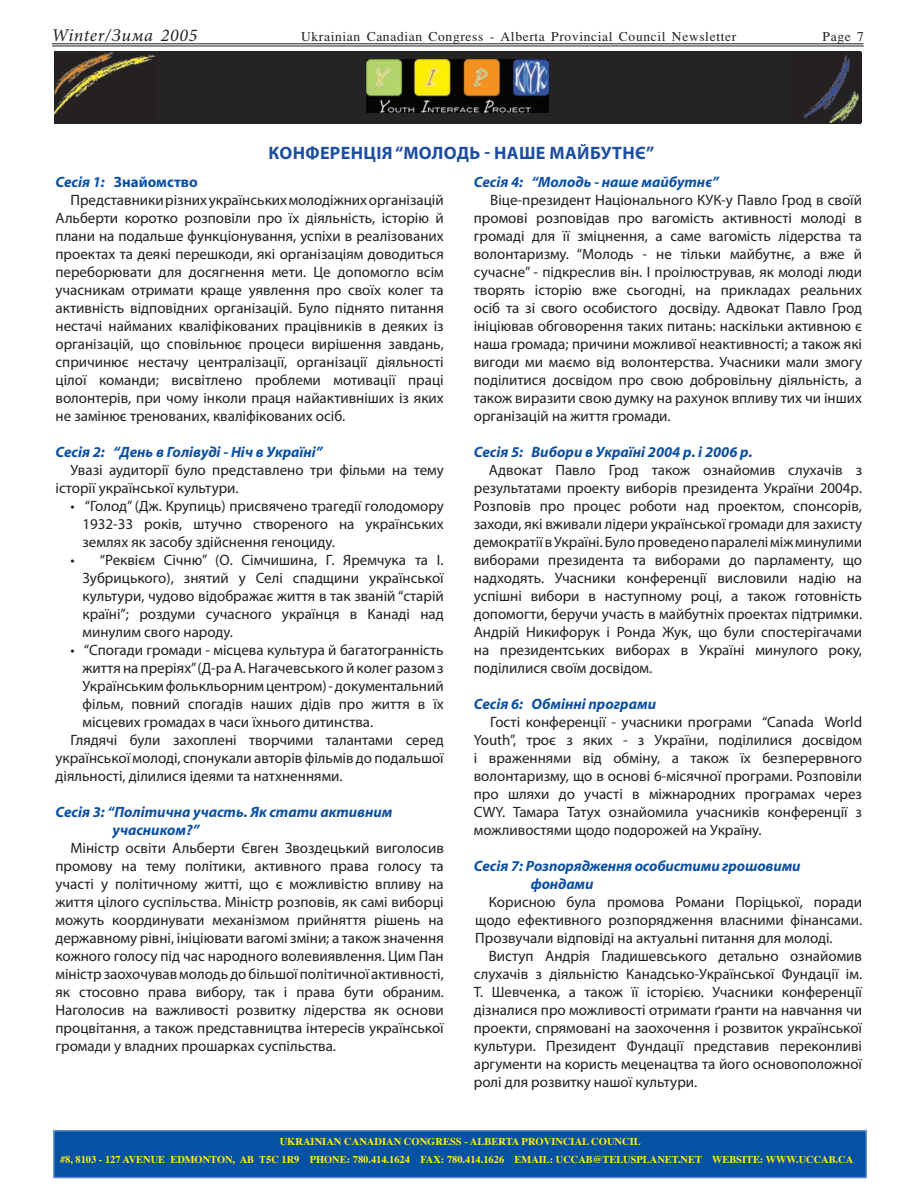
<style>
.page{position:relative;width:918px;height:1188px;background:#fff}
.page>*{position:absolute;margin:0;border:0;box-sizing:border-box;transform-origin:0 0}
.t1{font:700 18px "Myriad Pro";letter-spacing:.02em;color:#1e4e9f}
.t2{font:italic 18px "Minion Pro";letter-spacing:.045em;color:#231f20}
.t3{font:15px/18px "Myriad Pro";color:#231f20;text-align:justify}
.t4{font:italic 700 15px/18px "Myriad Pro";color:#094fa3}
.t5{font:700 15px "Myriad Pro";color:#094fa3}
.t6{font:13.5px "Times";letter-spacing:.05em;color:#231f20}
.t7{font:700 10.5px/18px "Times";color:#fff101}
.s1{font-style:italic}
</style>
<div class="page">
<div style="left:54px;top:1131px;width:812px;height:47px;background:#0551a4"></div>
<div style="left:53px;top:1130px;width:814px;height:48px;border:2px solid #618fca"></div>
<div style="left:54px;top:51px;width:807px;height:72px;background:#262324"></div>
<img style="left:366px;top:59px;width:183px;height:53px">
<img style="left:804px;top:55px;width:55px;height:68px">
<img style="left:55px;top:53px;width:99px;height:61px">
<hr style="left:52px;top:43px;width:811px;height:1px;background:#231f20">
<hr style="left:52px;top:46px;width:812px;height:1px;background:#231f20">
<p class="t2" style="left:51px;top:25px;width:148px">Winter/Зима 2005</p>
<p class="t6" style="left:301px;top:29px;width:437px">Ukrainian Canadian Congress - Alberta Provincial Council Newsletter</p>
<p class="t6" style="left:823px;top:29px;width:43px">Page 7</p>
<p class="t1" style="left:268px;top:143px;width:387px">КОНФЕРЕНЦІЯ “МОЛОДЬ - НАШЕ МАЙБУТНЄ”</p>
<p class="t5" style="left:56px;top:173px;width:144px"><span class="s1">Сесія 1:</span> Знайомство</p>
<p class="t3" style="left:70px;top:191px;width:375px">Представники різних українських молодіжних організацій</p>
<p class="t3" style="left:56px;top:209px;width:390px">Альберти коротко розповіли про їх діяльність, історію й</p>
<p class="t3" style="left:56px;top:227px;width:390px">плани на подальше функціонування, успіхи в реалізованих</p>
<p class="t3" style="left:56px;top:245px;width:390px">проектах та деякі перешкоди, які організаціям доводиться</p>
<p class="t3" style="left:56px;top:263px;width:390px">переборювати для досягнення мети. Це допомогло всім</p>
<p class="t3" style="left:56px;top:281px;width:390px">учасникам отримати краще уявлення про своїх колег та</p>
<p class="t3" style="left:56px;top:299px;width:390px">активність відповідних організацій. Було піднято питання</p>
<p class="t3" style="left:56px;top:317px;width:390px">нестачі найманих кваліфікованих працівників в деяких із</p>
<p class="t3" style="left:56px;top:335px;width:390px">організацій, що сповільнює процеси вирішення завдань,</p>
<p class="t3" style="left:56px;top:353px;width:390px">спричинює нестачу централізації, організації діяльності</p>
<p class="t3" style="left:56px;top:371px;width:390px">цілої команди; висвітлено проблеми мотивації праці</p>
<p class="t3" style="left:56px;top:389px;width:390px">волонтерів, при чому інколи праця найактивніших із яких</p>
<p class="t3" style="left:56px;top:407px;width:291px">не замінює тренованих, кваліфікованих осіб.</p>
<p class="t4" style="left:56px;top:443px;width:269px">Сесія 2: “День в Голівуді - Ніч в Україні”</p>
<p class="t3" style="left:56px;top:461px;width:390px;text-indent:15px">Увазі аудиторії було представлено три фільми на тему історії української культури.</p>
<p class="t3" style="left:82px;top:497px;width:363px;text-indent:-12px">• “Голод” (Дж. Крупиць) присвячено трагедії голодомору 1932-33 років, штучно створеного на українських землях як засобу здійснення геноциду.</p>
<p class="t3" style="left:82px;top:551px;width:363px;text-indent:-12px">• “Реквієм Січню” (О. Сімчишина, Г. Яремчука та І.<br>Зубрицького), знятий у Селі спадщини української культури, чудово відображає життя в так званій “старій країні”; роздуми сучасного українця в Канаді над минулим свого народу.</p>
<p class="t3" style="left:70px;top:641px;width:375px">• “Спогади громади - місцева культура й багатогранність</p>
<p class="t3" style="left:82px;top:659px;width:363px">життя на преріях” (Д-ра А. Нагачевського й колег разом з</p>
<p class="t3" style="left:82px;top:677px;width:363px">Українським фолькльорним центром) - документальний</p>
<p class="t3" style="left:82px;top:695px;width:363px">фільм, повний спогадів наших дідів про життя в їх</p>
<p class="t3" style="left:82px;top:713px;width:292px">місцевих громадах в часи їхнього дитинства.</p>
<p class="t3" style="left:70px;top:731px;width:375px">Глядячі були захоплені творчими талантами серед</p>
<p class="t3" style="left:56px;top:749px;width:390px">української молоді, спонукали авторів фільмів до подальшої</p>
<p class="t3" style="left:56px;top:767px;width:289px">діяльності, ділилися ідеями та натхненнями.</p>
<p class="t4" style="left:112px;top:803px;width:282px;text-indent:-57px">Сесія 3: “Політична участь. Як стати активним учасником?”</p>
<p class="t3" style="left:56px;top:839px;width:390px;text-indent:15px">Міністр освіти Альберти Євген Звоздецький виголосив промову на тему політики, активного права голосу та участі у політичному житті, що є можливістю впливу на життя цілого суспільства. Міністр розповів, як самі виборці можуть координувати механізмом прийняття рішень на державному рівні, ініціювати вагомі зміни; а також значення кожного голосу під час народного волевиявлення. Цим Пан міністр заохочував молодь до більшої політичної активності, як стосовно права вибору, так і права бути обраним.<br>Наголосив на важливості розвитку лідерства як основи процвітання, а також представництва інтересів української громади у владних прошарках суспільства.</p>
<p class="t4" style="left:474px;top:173px;width:246px">Сесія 4: “Молодь - наше майбутнє”</p>
<p class="t3" style="left:474px;top:191px;width:390px;text-indent:17px">Віце-президент Національного КУК-у Павло Грод в своїй промові розповідав про вагомість активності молоді в громаді для її зміцнення, а саме вагомість лідерства та волонтаризму. “Молодь - не тільки майбутнє, а вже й сучасне” - підкреслив він. І проілюстрував, як молоді люди творять історію вже сьогодні, на прикладах реальних осіб та зі свого особистого досвіду. Адвокат Павло Грод ініціював обговорення таких питань: наскільки активною є наша громада; причини можливої неактивності; а також які вигоди ми маємо від волонтерства. Учасники мали змогу поділитися досвідом про свою добровільну діяльність, а також виразити свою думку на рахунок впливу тих чи інших організацій на життя громади.</p>
<p class="t4" style="left:474px;top:443px;width:280px">Сесія 5: Вибори в Україні 2004 р. і 2006 р.</p>
<p class="t3" style="left:474px;top:461px;width:390px;text-indent:15px">Адвокат Павло Грод також ознайомив слухачів з результатами проекту виборів президента України 2004р.<br>Розповів про процес роботи над проектом, спонсорів, заходи, які вживали лідери української громади для захисту демократії в Україні. Було проведено паралелі між минулими виборами президента та виборами до парламенту, що надходять. Учасники конференції висловили надію на успішні вибори в наступному році, а також готовність допомогти, беручи участь в майбутніх проектах підтримки.<br>Андрій Никифорук і Ронда Жук, що були спостерігачами на президентських виборах в Україні минулого року, поділилися своїм досвідом.</p>
<p class="t4" style="left:474px;top:695px;width:184px">Сесія 6: Обмінні програми</p>
<p class="t3" style="left:474px;top:713px;width:390px;text-indent:17px">Гості конференції - учасники програми “Canada World Youth”, троє з яких - з України, поділилися досвідом і враженнями від обміну, а також їх безперервного волонтаризму, що в основі 6-місячної програми. Розповіли про шляхи до участі в міжнародних програмах через CWY. Тамара Татух ознайомила учасників конференції з можливостями щодо подорожей на Україну.</p>
<p class="t4" style="left:531px;top:857px;width:271px;text-indent:-57px">Сесія 7: Розпорядження особистими грошовими фондами</p>
<p class="t3" style="left:475px;top:893px;width:388px;text-indent:13px">Корисною була промова Романи Поріцької, поради щодо ефективного розпорядження власними фінансами.<br>Прозвучали відповіді на актуальні питання для молоді.</p>
<p class="t3" style="left:474px;top:947px;width:390px;text-indent:15px">Виступ Андрія Гладишевського детально ознайомив слухачів з діяльністю Канадсько-Української Фундації ім.<br>Т. Шевченка, а також її історією. Учасники конференції дізналися про можливості отримати ґранти на навчання чи проекти, спрямовані на заохочення і розвиток української культури. Президент Фундації представив переконливі аргументи на користь меценацтва та його основоположної ролі для розвитку нашої культури.</p>
<p class="t7" style="left:60px;top:1133px;width:795px;text-indent:220px">UKRAINIAN CANADIAN CONGRESS - ALBERTA PROVINCIAL COUNCIL<br>#8, 8103 - 127 AVENUE EDMONTON, AB T5C 1R9 PHONE: 780.414.1624 FAX: 780.414.1626 EMAIL: UCCAB@TELUSPLANET.NET WEBSITE: WWW.UCCAB.CA</p>
</div>
